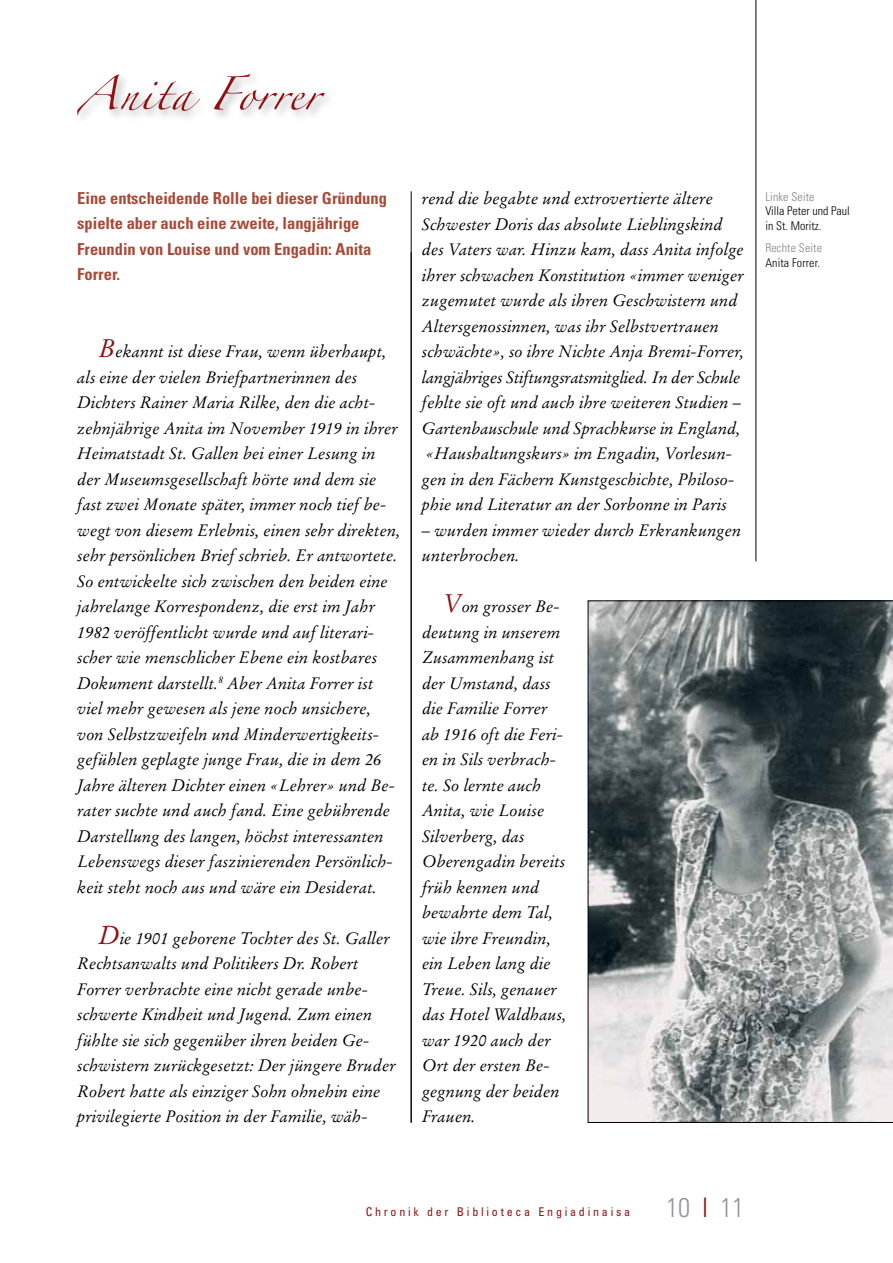
<style>
.page{position:relative;width:893px;height:1263px;background:#fff}
.page>*{position:absolute;margin:0;border:0;box-sizing:border-box;transform-origin:0 0}
.t1{font:300 condensed 27px "Univers";color:#939598}
.t2{font:italic 16.5px/25.5px "Stempel Garamond";color:#000}
.t3{font:700 condensed 16.5px/25.5px "Univers";color:#a74b38}
.t4{font:300 condensed 12px/14.4px "Univers";color:#000}
.t5{font:condensed 12px "Univers";letter-spacing:.23em;color:#901114}
.t6{font:300 condensed 12px "Univers";letter-spacing:.01em;color:#808285}
.s1{font-size:25.5px;color:#901114}
.s2{color:#901114}
</style>
<div class="page">
<hr style="left:756px;top:0;width:1px;height:561px;background:#000">
<svg style="left:77px;top:74px;width:248px;height:41px"></svg>
<hr style="left:411px;top:191px;width:1px;height:932px;background:#000">
<svg style="left:588px;top:601px;width:305px;height:522px;background:#828889"></svg>
<p class="t3" style="left:77px;top:185px;width:311px">Eine entscheidende Rolle bei dieser Gründung spielte aber auch eine zweite, langjährige Freundin von Louise und vom Engadin: Anita Forrer.</p>
<p class="t2" style="left:77px;top:339px;width:325px;text-indent:21px"><span class="s1">B</span>ekannt ist diese Frau, wenn überhaupt, als eine der vielen Briefpartnerinnen des Dichters Rainer Maria Rilke, den die acht&shy;zehnjährige Anita im November 1919 in ihrer Heimatstadt St. Gallen bei einer Lesung in der Museumsgesellschaft hörte und dem sie fast zwei Monate später, immer noch tief be&shy;wegt von diesem Erlebnis, einen sehr direkten, sehr persönlichen Brief schrieb. Er antwortete.<br>So entwickelte sich zwischen den beiden eine jahrelange Korrespondenz, die erst im Jahr 1982 veröffentlicht wurde und auf literari&shy;scher wie menschlicher Ebene ein kostbares Dokument darstellt.<sup>8</sup> Aber Anita Forrer ist viel mehr gewesen als jene noch unsichere, von Selbstzweifeln und Minderwertigkeits&shy;gefühlen geplagte junge Frau, die in dem 26<br>Jahre älteren Dichter einen «Lehrer» und Be&shy;rater suchte und auch fand. Eine gebührende Darstellung des langen, höchst interessanten Lebenswegs dieser faszinierenden Persönlich&shy;keit steht noch aus und wäre ein Desiderat.</p>
<p class="t2" style="left:77px;top:925px;width:320px;text-indent:21px"><span class="s1">D</span>ie 1901 geborene Tochter des St. Galler Rechtsanwalts und Politikers Dr. Robert Forrer verbrachte eine nicht gerade unbe&shy;schwerte Kindheit und Jugend. Zum einen fühlte sie sich gegenüber ihren beiden Ge&shy;schwistern zurückgesetzt: Der jüngere Bruder Robert hatte als einziger Sohn ohnehin eine privilegierte Position in der Familie, wäh-</p>
<p class="t2" style="left:422px;top:186px;width:323px">rend die begabte und extrovertierte ältere Schwester Doris das absolute Lieblingskind des Vaters war. Hinzu kam, dass Anita infolge ihrer schwachen Konstitution «immer weniger zugemutet wurde als ihren Geschwistern und Altersgenossinnen, was ihr Selbstvertrauen schwächte», so ihre Nichte Anja Bremi-Forrer, langjähriges Stiftungsratsmitglied. In der Schule fehlte sie oft und auch ihre weiteren Studien – Gartenbauschule und Sprachkurse in England, «Haushaltungskurs» im Engadin, Vorlesun&shy;gen in den Fächern Kunstgeschichte, Philoso&shy;phie und Literatur an der Sorbonne in Paris</p>
<p class="t2" style="left:422px;top:517px;width:321px">– wurden immer wieder durch Erkrankungen unterbrochen.</p>
<p class="t2" style="left:422px;top:594px;width:146px;text-indent:21px"><span class="s1">V</span>on grosser Be&shy;deutung in unserem<br>Zusammenhang ist der Umstand, dass die Familie Forrer ab 1916 oft die Feri&shy;en in Sils verbrach&shy;te. So lernte auch<br>Anita, wie Louise<br>Silverberg, das<br>Oberengadin bereits früh kennen und bewahrte dem Tal, wie ihre Freundin, ein Leben lang die<br>Treue. Sils, genauer das Hotel Waldhaus, war 1920 auch der<br>Ort der ersten Be&shy;gegnung der beiden<br>Frauen.</p>
<p class="t6" style="left:765px;top:189px;width:51px">Linke Seite</p>
<p class="t4" style="left:765px;top:203px;width:86px">Villa Peter und Paul in St. Moritz.</p>
<p class="t6" style="left:765px;top:241px;width:58px">Rechte Seite</p>
<p class="t4" style="left:765px;top:255px;width:56px">Anita Forrer.</p>
<p class="t5" style="left:366px;top:1204px;width:266px">Chronik der Biblioteca Engiadinaisa</p>
<h1 class="t1" style="left:666px;top:1191px;width:79px">10 <span class="s2">I</span> 11</h1>
</div>
